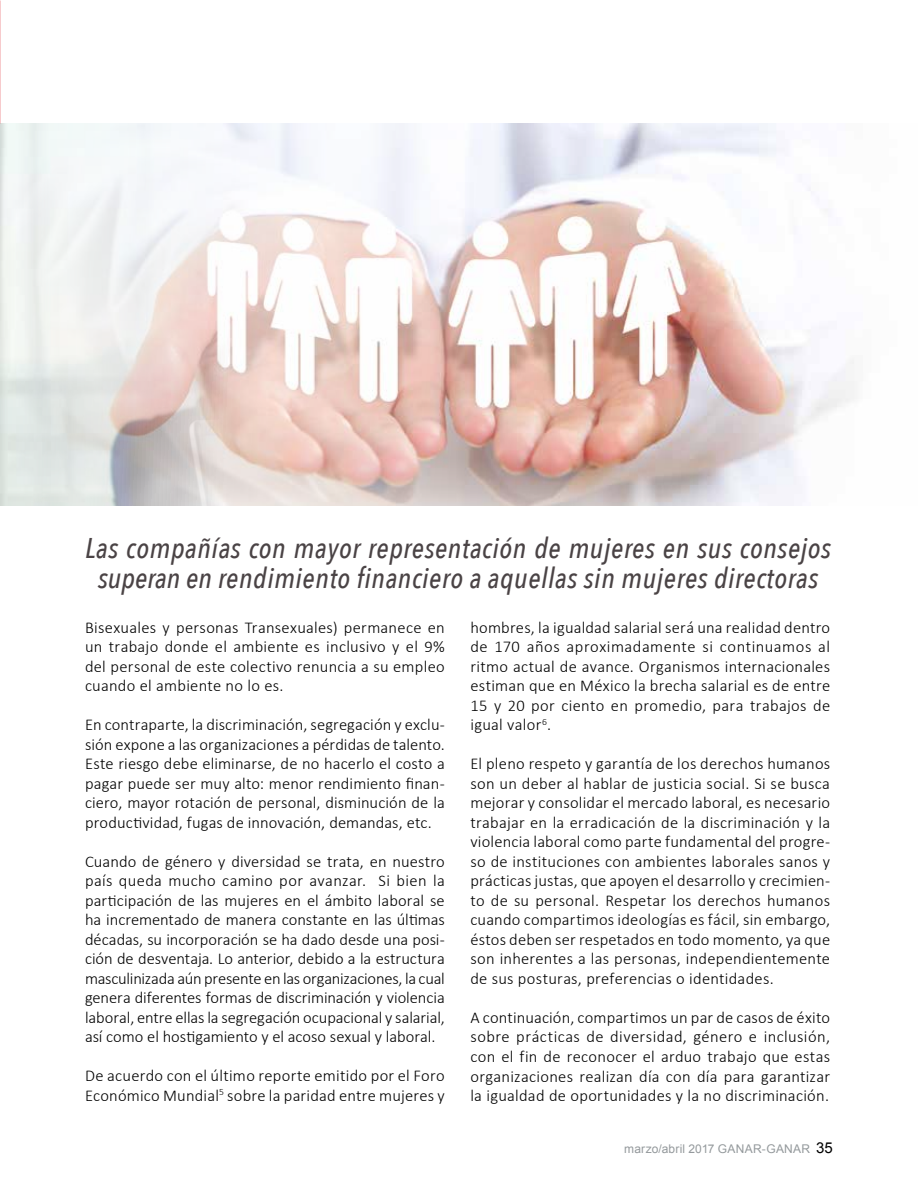
<style>
.page{position:relative;width:918px;height:1188px;background:#fff}
.page>*{position:absolute;margin:0;border:0;box-sizing:border-box;transform-origin:0 0}
.t1{font:italic 500 28.5px/30px "Avenir Next Condensed";letter-spacing:.02em;color:#4a4345;text-align:center}
.t2{font:300 16.5px/19.5px "Calibri";letter-spacing:.015em;color:#000;text-align:justify}
.t3{font:12px "Arial";letter-spacing:.02em;color:#94999c}
.s1{font-size:15px;color:#000}
</style>
<div class="page">
<img style="left:0;top:124px;width:855px;height:382px">
<h1 class="t1" style="left:85px;top:534px;width:748px">Las compañías con mayor representación de mujeres en sus consejos superan en rendimiento financiero a aquellas sin mujeres directoras</h1>
<p class="t2" style="left:85px;top:619px;width:361px">Bisexuales y personas Transexuales) permanece en un trabajo donde el ambiente es inclusivo y el 9% del personal de este colectivo renuncia a su empleo cuando el ambiente no lo es.</p>
<p class="t2" style="left:85px;top:716px;width:361px">En contraparte, la discriminación, segregación y exclu&shy;sión expone a las organizaciones a pérdidas de talento.<br>Este riesgo debe eliminarse, de no hacerlo el costo a pagar puede ser muy alto: menor rendimiento finan&shy;ciero, mayor rotación de personal, disminución de la productividad, fugas de innovación, demandas, etc.</p>
<p class="t2" style="left:85px;top:853px;width:361px">Cuando de género y diversidad se trata, en nuestro país queda mucho camino por avanzar. Si bien la participación de las mujeres en el ámbito laboral se ha incrementado de manera constante en las últimas décadas, su incorporación se ha dado desde una posi&shy;ción de desventaja. Lo anterior, debido a la estructura masculinizada aún presente en las organizaciones, la cual genera diferentes formas de discriminación y violencia laboral, entre ellas la segregación ocupacional y salarial, así como el hostigamiento y el acoso sexual y laboral.</p>
<p class="t2" style="left:85px;top:1067px;width:361px">De acuerdo con el último reporte emitido por el Foro<br>Económico Mundial<sup>5</sup> sobre la paridad entre mujeres y</p>
<p class="t2" style="left:470px;top:619px;width:361px">hombres, la igualdad salarial será una realidad dentro de 170 años aproximadamente si continuamos al ritmo actual de avance. Organismos internacionales estiman que en México la brecha salarial es de entre 15 y 20 por ciento en promedio, para trabajos de igual valor<sup>6</sup>.</p>
<p class="t2" style="left:470px;top:756px;width:361px">El pleno respeto y garantía de los derechos humanos son un deber al hablar de justicia social. Si se busca mejorar y consolidar el mercado laboral, es necesario trabajar en la erradicación de la discriminación y la violencia laboral como parte fundamental del progre&shy;so de instituciones con ambientes laborales sanos y prácticas justas, que apoyen el desarrollo y crecimien&shy;to de su personal. Respetar los derechos humanos cuando compartimos ideologías es fácil, sin embargo, éstos deben ser respetados en todo momento, ya que son inherentes a las personas, independientemente de sus posturas, preferencias o identidades.</p>
<p class="t2" style="left:470px;top:1009px;width:361px">A continuación, compartimos un par de casos de éxito sobre prácticas de diversidad, género e inclusión, con el fin de reconocer el arduo trabajo que estas organizaciones realizan día con día para garantizar la igualdad de oportunidades y la no discriminación.</p>
<p class="t3" style="left:624px;top:1142px;width:210px">marzo/abril 2017 GANAR-GANAR <span class="s1">35</span></p>
</div>
